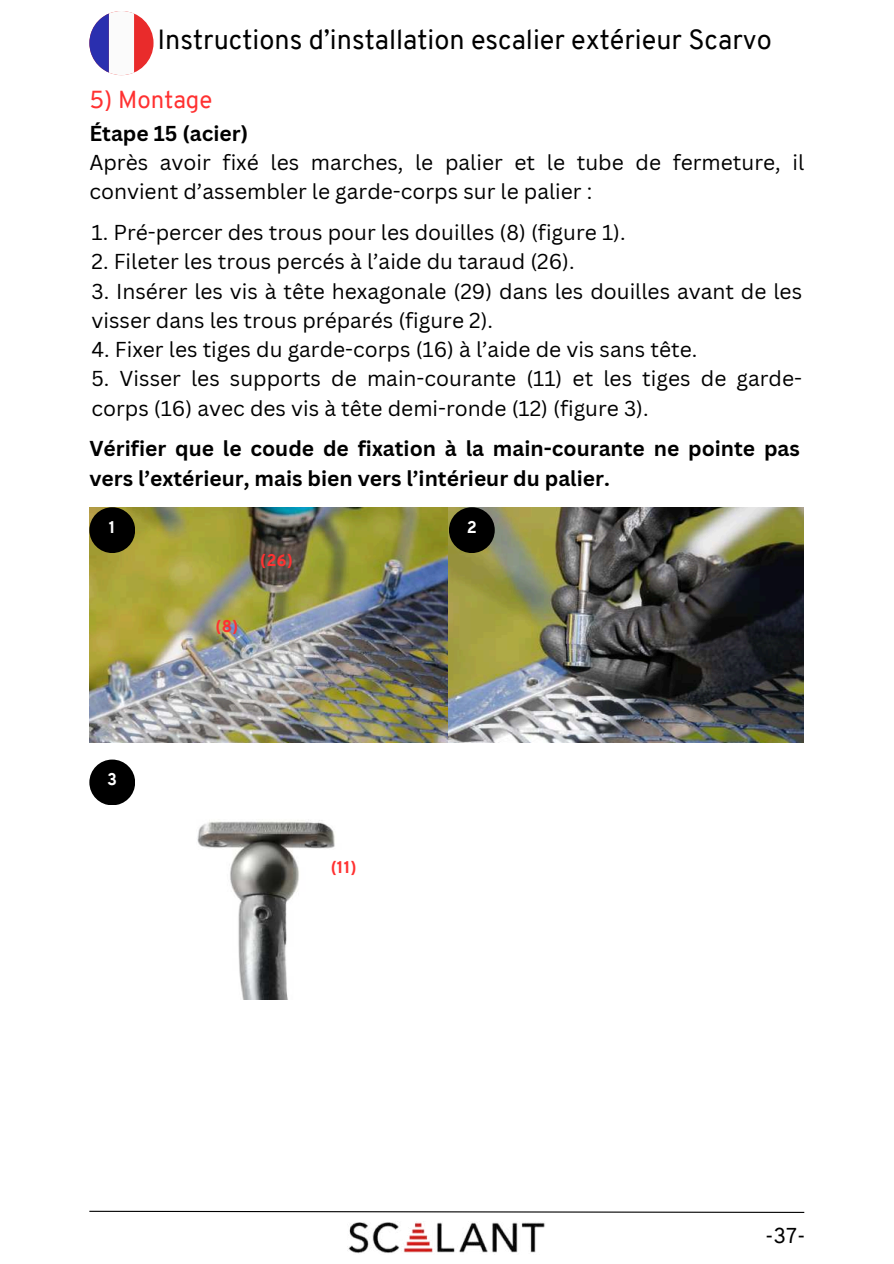
<style>
.page{position:relative;width:894px;height:1264px;background:#fff}
.page>*{position:absolute;margin:0;border:0;box-sizing:border-box;transform-origin:0 0}
.t1{font:27px "Overpass";color:#000}
.t2{font:24px "Overpass";color:#ff3131}
.t3{font:21px/29.2px "Canva Sans";color:#000}
.t4{font:700 21px/29.2px "Canva Sans";color:#000}
.t5{font:21px "Overpass";color:#000}
.t6{font:800 16.5px "Overpass";color:#ff3131}
.t7{font:800 16.5px "Overpass";color:#fff}
</style>
<div class="page">
<svg style="left:89px;top:1210px;width:716px;height:3px"></svg>
<img style="left:89px;top:507px;width:714px;height:235px">
<div style="left:89px;top:507px;width:46px;height:46px;background:#000;border-radius:50%"></div>
<div style="left:449px;top:507px;width:45px;height:46px;background:#000;border-radius:50%"></div>
<div style="left:89px;top:759px;width:46px;height:46px;background:#000;border-radius:50%"></div>
<img style="left:197px;top:820px;width:138px;height:179px">
<img style="left:348px;top:1222px;width:197px;height:32px">
<div style="left:89px;top:11px;width:64px;height:64px;background:#e92b2b;border-radius:50%"></div>
<svg style="left:89px;top:11px;width:45px;height:64px;background:#bfbfe3"></svg>
<p class="t1" style="left:157px;top:20px;width:615px">Instructions d’installation escalier extérieur Scarvo</p>
<p class="t2" style="left:89px;top:83px;width:124px">5) Montage</p>
<p class="t4" style="left:89px;top:119px;width:160px">Étape 15 (acier)</p>
<p class="t3" style="left:89px;top:148px;width:716px">Après avoir fixé les marches, le palier et le tube de fermeture, il convient d’assembler le garde-corps sur le palier :</p>
<p class="t3" style="left:91px;top:218px;width:535px">1. Pré-percer des trous pour les douilles (8) (figure 1).</p>
<p class="t3" style="left:91px;top:247px;width:484px">2. Fileter les trous percés à l’aide du taraud (26).</p>
<p class="t3" style="left:91px;top:276px;width:712px">3. Insérer les vis à tête hexagonale (29) dans les douilles avant de les visser dans les trous préparés (figure 2).</p>
<p class="t3" style="left:91px;top:335px;width:607px">4. Fixer les tiges du garde-corps (16) à l’aide de vis sans tête.</p>
<p class="t3" style="left:91px;top:364px;width:712px">5. Visser les supports de main-courante (11) et les tiges de garde&shy;corps (16) avec des vis à tête demi-ronde (12) (figure 3).</p>
<p class="t4" style="left:89px;top:434px;width:712px">Vérifier que le coude de fixation à la main-courante ne pointe pas vers l’extérieur, mais bien vers l’intérieur du palier.</p>
<p class="t7" style="left:109px;top:515px;width:8px">1</p>
<p class="t7" style="left:466px;top:515px;width:12px">2</p>
<p class="t6" style="left:260px;top:548px;width:34px">(26)</p>
<p class="t7" style="left:107px;top:768px;width:11px">3</p>
<p class="t6" style="left:215px;top:615px;width:24px">(8)</p>
<p class="t6" style="left:331px;top:855px;width:27px">(11)</p>
<p class="t5" style="left:765px;top:1220px;width:42px">-37-</p>
</div>
